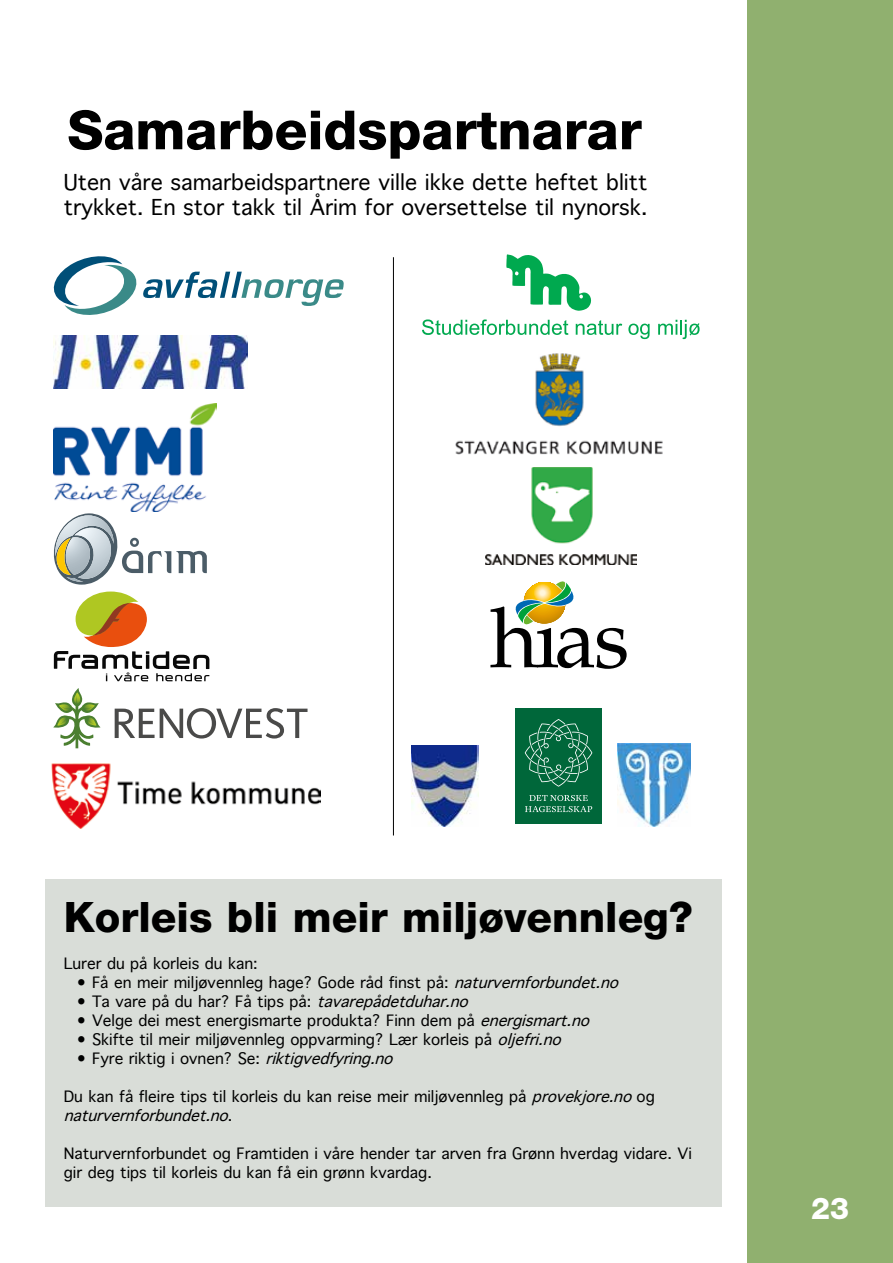
<style>
.page{position:relative;width:893px;height:1263px;background:#fff}
.page>*{position:absolute;margin:0;border:0;box-sizing:border-box;transform-origin:0 0}
.t1{font:800 54px "Helvetica Neue LT Pro";color:#000}
.t2{font:800 42px "Helvetica Neue LT Pro";color:#000}
.t3{font:800 30px "Helvetica Neue LT Pro";color:#fff}
.t4{font:21px/25.2px "Geneva";color:#000}
.t5{font:15px/19px "Geneva";color:#000}
.s1{font-style:italic}
</style>
<div class="page">
<div style="left:747px;top:0;width:146px;height:1263px;background:#90b06f"></div>
<div style="left:45px;top:879px;width:676px;height:328px;background:#d9ddd8"></div>
<hr style="left:393px;top:257px;width:1px;height:578px;background:#000">
<svg style="left:490px;top:581px;width:137px;height:88px"></svg>
<img style="left:54px;top:335px;width:193px;height:53px">
<svg style="left:506px;top:254px;width:86px;height:57px"></svg>
<svg style="left:422px;top:319px;width:146px;height:16px"></svg>
<svg style="left:576px;top:320px;width:46px;height:15px"></svg>
<svg style="left:628px;top:324px;width:22px;height:15px"></svg>
<svg style="left:658px;top:320px;width:41px;height:19px"></svg>
<img style="left:54px;top:403px;width:163px;height:109px">
<img style="left:455px;top:353px;width:208px;height:102px">
<svg style="left:54px;top:513px;width:153px;height:72px"></svg>
<svg style="left:54px;top:591px;width:155px;height:90px"></svg>
<svg style="left:54px;top:256px;width:290px;height:59px"></svg>
<img style="left:411px;top:745px;width:67px;height:82px">
<img style="left:618px;top:743px;width:72px;height:83px">
<img style="left:51px;top:763px;width:270px;height:66px">
<div style="left:515px;top:709px;width:87px;height:115px;background:#00673a"></div>
<svg style="left:525px;top:719px;width:67px;height:68px"></svg>
<svg style="left:525px;top:795px;width:67px;height:17px"></svg>
<img style="left:485px;top:467px;width:151px;height:98px">
<svg style="left:53px;top:688px;width:47px;height:60px"></svg>
<svg style="left:115px;top:708px;width:193px;height:30px"></svg>
<h1 class="t1" style="left:67px;top:98px;width:576px">Samarbeidspartnarar</h1>
<h3 class="t4" style="left:64px;top:169px;width:585px">Uten våre samarbeidspartnere ville ikke dette heftet blitt trykket. En stor takk til Årim for oversettelse til nynorsk.</h3>
<h2 class="t2" style="left:64px;top:892px;width:631px">Korleis bli meir miljøvennleg?</h2>
<p class="t5" style="left:64px;top:953px;width:195px">Lurer du på korleis du kan:</p>
<p class="t5" style="left:77px;top:972px;width:548px">• Få en meir miljøvennleg hage? Gode råd finst på: <span class="s1">naturvernforbundet.no</span></p>
<p class="t5" style="left:77px;top:991px;width:398px">• T a v a r e p å d u h a r ? F å t i p s p å : <span class="s1">tavarepådetduhar.no</span></p>
<p class="t5" style="left:77px;top:1010px;width:519px">• Velge dei mest energismarte produkta? Finn dem på <span class="s1">energismart.no</span></p>
<p class="t5" style="left:77px;top:1029px;width:490px">• Skifte til meir miljøvennleg oppvarming? Lær korleis på <span class="s1">oljefri.no</span></p>
<p class="t5" style="left:77px;top:1048px;width:322px">• F y r e r i k t i g i o v n e n ? S e : <span class="s1">riktigvedfyring.no</span></p>
<p class="t5" style="left:64px;top:1086px;width:593px">Du kan få fleire tips til korleis du kan reise meir miljøvennleg på <span class="s1">provekjore.no</span>og <span class="s1">naturvernforbundet.no</span>.</p>
<p class="t5" style="left:64px;top:1144px;width:630px">Naturvernforbundet og Framtiden i våre hender tar arven fra Grønn hverdag vidare. Vi gir deg tips til korleis du kan få ein grønn kvardag.</p>
<h3 class="t3" style="left:811px;top:1190px;width:39px">23</h3>
</div>
